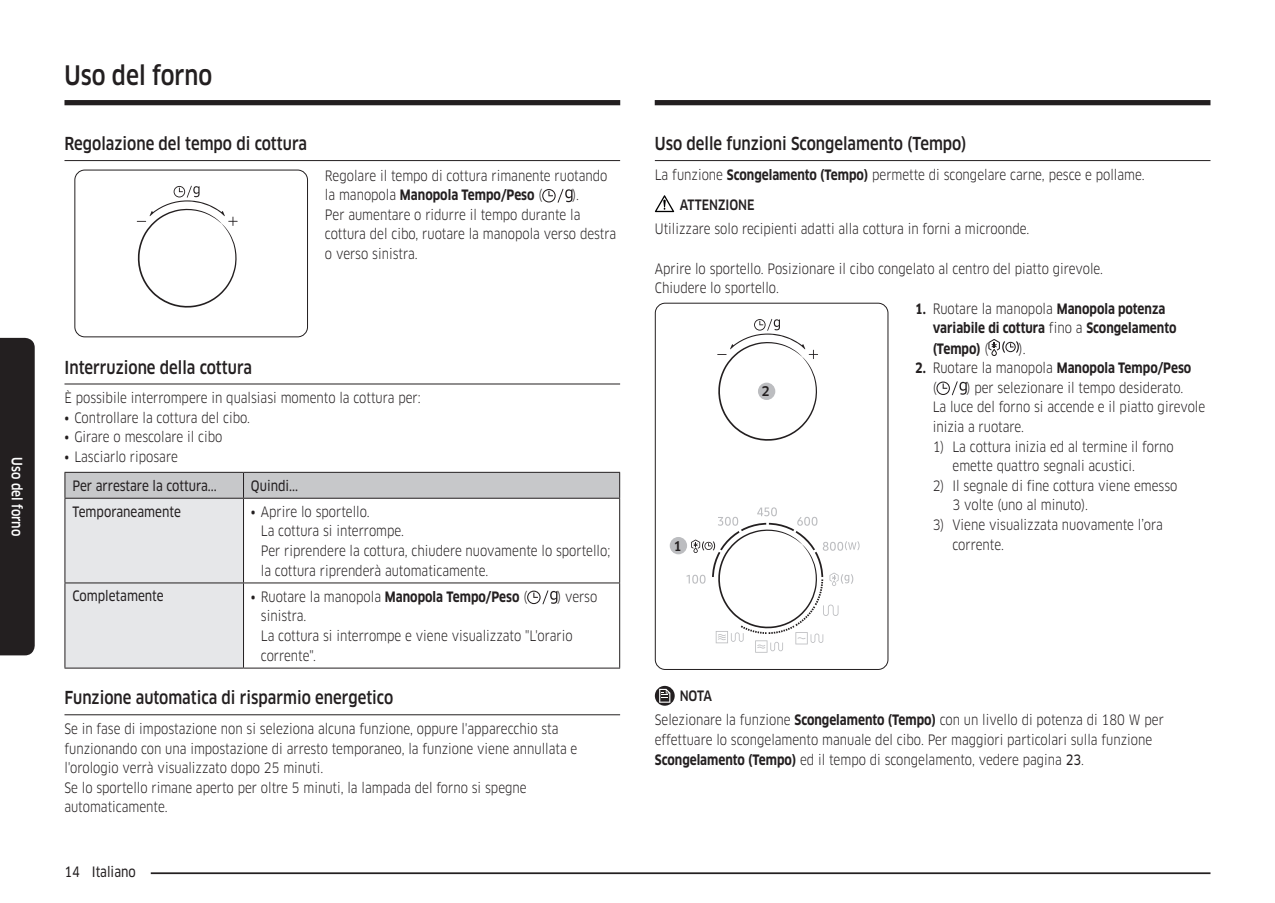
<style>
.page{position:relative;width:1275px;height:903px;background:#fff}
.page>*{position:absolute;margin:0;border:0;box-sizing:border-box;transform-origin:0 0}
.t1{font:500 26.25px "Samsung Clan Pro";color:#231f20;scale:.85 1}
.t2{font:500 17.5px "Samsung Clan Pro";color:#231f20;scale:.85 1}
.t3{font:14px/19.6px "Samsung Clan Pro";color:#231f20;scale:.85 1}
.t4{font:700 14px/19.9px "Samsung Clan Pro";color:#231f20;scale:.85 1}
.t5{font:14px "Samsung Clan Pro News";color:#231f20;scale:.85 1}
.t6{font:500 14px "Samsung Clan Pro";color:#fff;scale:.85 1}
.t7{font:500 13.12px "Samsung Clan Pro";color:#231f20}
.s1{font-weight:700}
.s2{font-family:"Samsung Clan Pro News"}
.s3{font-weight:500}
.s4{font-weight:400}
</style>
<div class="page">
<hr style="left:119px;top:872px;width:1091px;height:2px;background:#231f20">
<div style="left:64px;top:862px;width:87px;height:17px;background:#fff"></div>
<div style="left:0;top:338px;width:35px;height:317px;background:#231f20"></div>
<div style="left:64px;top:100px;width:556px;height:5px;background:#231f20"></div>
<div style="left:655px;top:100px;width:555px;height:5px;background:#231f20"></div>
<hr style="left:64px;top:160px;width:556px;height:1px;background:#231f20">
<hr style="left:64px;top:383px;width:556px;height:1px;background:#231f20">
<hr style="left:64px;top:714px;width:556px;height:1px;background:#231f20">
<svg style="left:75px;top:170px;width:232px;height:167px"></svg>
<div style="left:74px;top:170px;width:234px;height:167px;border:1px solid #231f20;border-radius:10px"></div>
<svg style="left:542px;top:189px;width:30px;height:14px"></svg>
<hr style="left:64px;top:668px;width:180px;height:1px;background:#231f20">
<hr style="left:244px;top:668px;width:376px;height:1px;background:#231f20">
<svg style="left:64px;top:472px;width:556px;height:196px"></svg>
<hr style="left:655px;top:160px;width:555px;height:1px;background:#231f20">
<svg style="left:655px;top:195px;width:19px;height:17px"></svg>
<svg style="left:686px;top:507px;width:174px;height:146px"></svg>
<svg style="left:717px;top:319px;width:101px;height:122px"></svg>
<div style="left:655px;top:303px;width:233px;height:367px;border:1px solid #231f20;border-radius:10px"></div>
<div style="left:670px;top:537px;width:17px;height:17px;background:#bcbdc0;border-radius:50%"></div>
<div style="left:758px;top:383px;width:17px;height:17px;background:#bcbdc0;border-radius:50%"></div>
<svg style="left:988px;top:339px;width:31px;height:17px"></svg>
<svg style="left:936px;top:381px;width:31px;height:14px"></svg>
<svg style="left:655px;top:686px;width:20px;height:20px"></svg>
<svg style="left:659px;top:689px;width:11px;height:14px"></svg>
<p class="t6" style="left:25px;top:457px;width:94px;rotate:90deg">Uso del forno</p>
<h1 class="t1" style="left:64px;top:60px;width:175px">Uso del forno</h1>
<p class="t2" style="left:64px;top:134px;width:287px">Regolazione del tempo di cottura</p>
<p class="t3" style="left:325px;top:166px;width:334px">Regolare il tempo di cottura rimanente ruotando la manopola <span class="s1">Manopola Tempo/Peso</span> (</p>
<p class="t3" style="left:325px;top:185px;width:344px;text-indent:248px">).<br>Per aumentare o ridurre il tempo durante la cottura del cibo, ruotare la manopola verso destra o verso sinistra.</p>
<p class="t2" style="left:64px;top:357px;width:222px">Interruzione della cottura</p>
<p class="t3" style="left:64px;top:388px;width:421px">È possibile interrompere in qualsiasi momento la cottura per:</p>
<p class="t3" style="left:64px;top:408px;width:220px"><span class="s2">•</span> Controllare la cottura del cibo.</p>
<p class="t3" style="left:64px;top:427px;width:187px"><span class="s2">•</span> Girare o mescolare il cibo</p>
<p class="t3" style="left:64px;top:447px;width:135px"><span class="s2">•</span> Lasciarlo riposare</p>
<p class="t5" style="left:72px;top:477px;width:172px">Per arrestare la cottura...</p>
<p class="t5" style="left:251px;top:477px;width:57px">Quindi...</p>
<p class="t5" style="left:72px;top:503px;width:129px">Temporaneamente</p>
<p class="t3" style="left:261px;top:502px;width:413px;text-indent:-10px"><span class="s2">•</span> Aprire lo sportello.<br>La cottura si interrompe.<br>Per riprendere la cottura, chiudere nuovamente lo sportello; la cottura riprenderà automaticamente.</p>
<p class="t5" style="left:72px;top:588px;width:109px">Completamente</p>
<p class="t3" style="left:251px;top:587px;width:326px"><span class="s2">•</span> Ruotare la manopola <span class="s1">Manopola Tempo/Peso</span> (</p>
<p class="t3" style="left:557px;top:587px;width:49px">) verso</p>
<p class="t3" style="left:261px;top:606px;width:368px">sinistra.<br>La cottura si interrompe e viene visualizzato "L'orario corrente".</p>
<p class="t2" style="left:64px;top:688px;width:388px">Funzione automatica di risparmio energetico</p>
<p class="t3" style="left:64px;top:719px;width:605px">Se in fase di impostazione non si seleziona alcuna funzione, oppure l'apparecchio sta funzionando con una impostazione di arresto temporaneo, la funzione viene annullata e l'orologio verrà visualizzato dopo 25 minuti.<br>Se lo sportello rimane aperto per oltre 5 minuti, la lampada del forno si spegne automaticamente.</p>
<p class="t5" style="left:64px;top:863px;width:85px">14 Italiano</p>
<p class="t2" style="left:655px;top:134px;width:368px">Uso delle funzioni Scongelamento (Tempo)</p>
<p class="t3" style="left:680px;top:160px;width:548px;line-height:29.9px;text-indent:-25px">La funzione <span class="s1">Scongelamento (Tempo)</span> permette di scongelare carne, pesce e pollame.<br><span class="s3">ATTENZIONE</span></p>
<p class="t3" style="left:655px;top:219px;width:442px">Utilizzare solo recipienti adatti alla cottura in forni a microonde.</p>
<p class="t3" style="left:655px;top:259px;width:529px">Aprire lo sportello. Posizionare il cibo congelato al centro del piatto girevole.<br>Chiudere lo sportello.</p>
<p class="t7" style="left:673px;top:538px;width:10px">1</p>
<p class="t7" style="left:762px;top:384px;width:10px">2</p>
<p class="t4" style="left:933px;top:299px;width:288px;text-indent:-17px">1. <span class="s4">Ruotare la manopola</span> Manopola potenza variabile di cottura <span class="s4">fino a</span> Scongelamento (Tempo) <span class="s4">(</span></p>
<p class="t3" style="left:1019px;top:339px;width:9px">).</p>
<p class="t4" style="left:933px;top:358px;width:306px;text-indent:-17px">2. <span class="s4">Ruotare la manopola</span> Manopola Tempo/Peso <span class="s4">(</span></p>
<p class="t3" style="left:933px;top:378px;width:322px;text-indent:34px">) per selezionare il tempo desiderato.<br>La luce del forno si accende e il piatto girevole inizia a ruotare.</p>
<p class="t3" style="left:952px;top:437px;width:262px;text-indent:-20px">1) La cottura inizia ed al termine il forno emette quattro segnali acustici.</p>
<p class="t3" style="left:952px;top:476px;width:266px;text-indent:-20px">2) Il segnale di fine cottura viene emesso<br>3 volte (uno al minuto).</p>
<p class="t3" style="left:952px;top:515px;width:249px;text-indent:-20px">3) Viene visualizzata nuovamente l’ora corrente.</p>
<p class="t3" style="left:655px;top:683px;width:600px;line-height:24.5px;text-indent:25px"><span class="s3">NOTA<br></span>Selezionare la funzione <span class="s1">Scongelamento (Tempo)</span> con un livello di potenza di 180 W per</p>
<p class="t3" style="left:655px;top:730px;width:587px">effettuare lo scongelamento manuale del cibo. Per maggiori particolari sulla funzione<br><span class="s1">Scongelamento (Tempo)</span> ed il tempo di scongelamento, vedere pagina <span class="s2">23</span>.</p>
</div>
